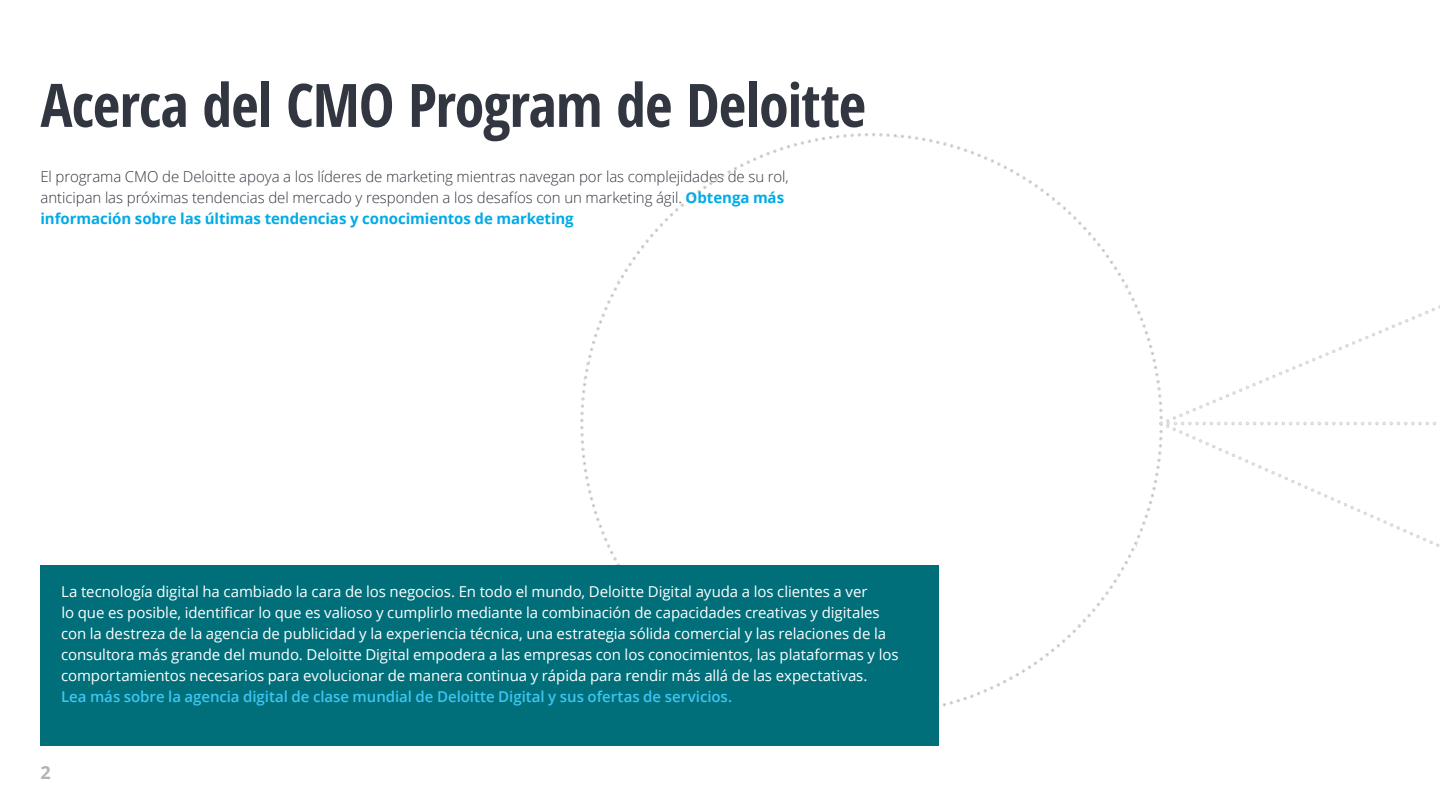
<style>
.page{position:relative;width:1440px;height:810px;background:#fff}
.page>*{position:absolute;margin:0;border:0;box-sizing:border-box;transform-origin:0 0}
.Cover_headline_bold{font:700 60px "Open Sans Condensed";letter-spacing:-.015em;color:#323640}
.t1{font:700 18px "Open Sans";color:#b3b3b3}
.Body_Copy_small_whit{font:15px/21px "Open Sans";letter-spacing:-.005em;color:#fff}
.main_body_text{font:300 15px/21px "Open Sans";letter-spacing:-.005em;color:#323640}
.s1{font-weight:700;color:#00abe7}
.s2{font-weight:600;color:#3dc6f2}
</style>
<div class="page">
<svg style="left:580px;top:133px;width:578px;height:574px"></svg>
<svg style="left:1158px;top:305px;width:282px;height:115px"></svg>
<svg style="left:1158px;top:420px;width:282px;height:127px"></svg>
<div style="left:40px;top:565px;width:899px;height:180px;background:#006f7a"></div>
<p class="Cover_headline_bold" style="left:40px;top:63px;width:827px">Acerca del CMO Program de Deloitte</p>
<p class="main_body_text" style="left:40px;top:165px;width:750px">El programa CMO de Deloitte apoya a los líderes de marketing mientras navegan por las complejidades de su rol, anticipan las próximas tendencias del mercado y responden a los desafíos con un marketing ágil. <span class="s1">Obtenga más información sobre las últimas tendencias y conocimientos de marketing</span></p>
<p class="Body_Copy_small_whit" style="left:61px;top:580px;width:839px">La tecnología digital ha cambiado la cara de los negocios. En todo el mundo, Deloitte Digital ayuda a los clientes a ver<br>lo que es posible, identificar lo que es valioso y cumplirlo mediante la combinación de capacidades creativas y digitales con la destreza de la agencia de publicidad y la experiencia técnica, una estrategia sólida comercial y las relaciones de la consultora más grande del mundo. Deloitte Digital empodera a las empresas con los conocimientos, las plataformas y los comportamientos necesarios para evolucionar de manera continua y rápida para rendir más allá de las expectativas.<br><span class="s2">Lea más sobre la agencia digital de clase mundial de Deloitte Digital y sus ofertas de servicios.</span></p>
<p class="t1" style="left:40px;top:760px;width:12px">2</p>
</div>
